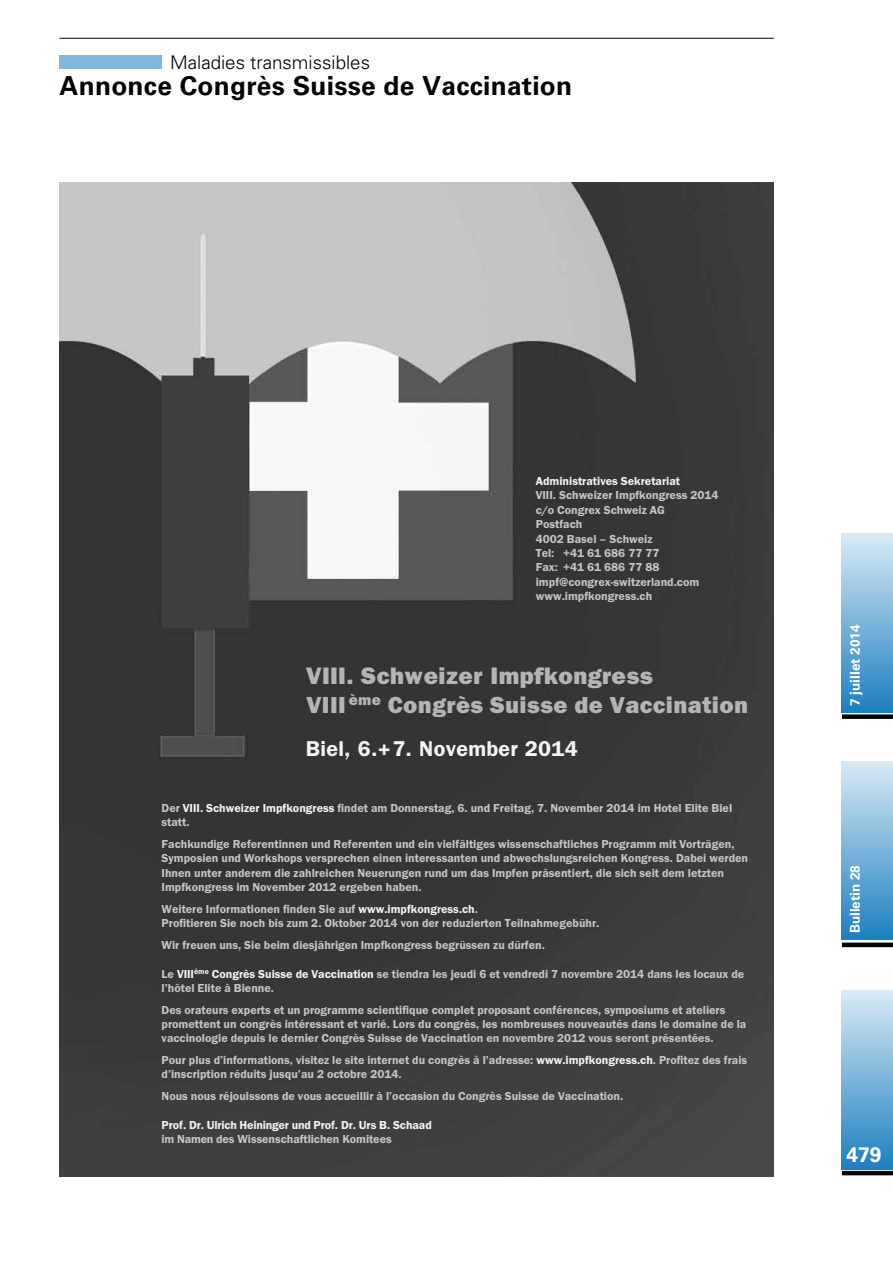
<style>
.page{position:relative;width:893px;height:1263px;background:#fff}
.page>*{position:absolute;margin:0;border:0;box-sizing:border-box;transform-origin:0 0}
.t1{font:700 26.25px "Univers LT Std";letter-spacing:.01em;color:#000}
.t2{font:800 24px "Franklin Gothic Itc T";letter-spacing:.02em;color:#b4b4b4}
.t3{font:800 24px "Franklin Gothic";letter-spacing:.02em;color:#b4b4b4}
.t4{font:600 21.6px "Franklin Gothic";letter-spacing:.015em;color:#f4f4f4}
.t5{font:700 21px "Univers LT Std";color:#fff}
.t6{font:300 18.75px "Univers LT Std";color:#000}
.t7{font:700 13.5px "Univers LT Std";color:#fff}
.t8{font:600 12px/14.4px "Franklin Gothic Itc T";color:#c5c5c5}
.t9{font:600 12px "Franklin Gothic Itc T";letter-spacing:-.005em;color:#f4f4f4}
.s1{color:#f4f4f4}
</style>
<div class="page">
<hr style="left:60px;top:38px;width:714px;height:1px;background:#000">
<div style="left:842px;top:991px;width:51px;height:178px;background:linear-gradient(to bottom,#d9eaf4,#1d80c1)"></div>
<div style="left:842px;top:714px;width:51px;height:5px;background:#000"></div>
<hr style="left:842px;top:943px;width:51px;height:4px;background:#000">
<hr style="left:842px;top:1171px;width:51px;height:4px;background:#000">
<div style="left:842px;top:534px;width:51px;height:178px;background:linear-gradient(to bottom,#d9eaf4,#1d80c1)"></div>
<div style="left:842px;top:761px;width:51px;height:179px;background:linear-gradient(to bottom,#d9eaf5,#1b7fc0)"></div>
<div style="left:60px;top:55px;width:102px;height:14px;background:#80b7dc"></div>
<img style="left:60px;top:183px;width:714px;height:993px">
<h3 class="t6" style="left:170px;top:51px;width:202px">Maladies transmissibles</h3>
<h1 class="t1" style="left:60px;top:71px;width:514px">Annonce Congrès Suisse de Vaccination</h1>
<p class="t9" style="left:536px;top:474px;width:146px">Administratives Sekretariat</p>
<p class="t8" style="left:536px;top:488px;width:184px">VIII. Schweizer Impfkongress 2014 c/o Congrex Schweiz AG<br>Postfach<br>4002 Basel – Schweiz<br>Tel: +41 61 686 77 77<br>Fax: +41 61 686 77 88 impf@congrex-switzerland.com www.impfkongress.ch</p>
<h2 class="t3" style="left:306px;top:662px;width:348px">VIII. Schweizer Impfkongress</h2>
<h2 class="t2" style="left:306px;top:691px;width:443px">VIII <sup>ème</sup> Congrès Suisse de Vaccination</h2>
<h3 class="t4" style="left:306px;top:736px;width:273px">Biel, 6.+7. November 2014</h3>
<p class="t8" style="left:162px;top:801px;width:572px">Der <span class="s1">VIII. Schweizer Impfkongress</span> findet am Donnerstag, 6. und Freitag, 7. November 2014 im Hotel Elite Biel statt.</p>
<p class="t8" style="left:162px;top:837px;width:588px">Fachkundige Referentinnen und Referenten und ein vielfältiges wissenschaftliches Programm mit Vorträgen, Symposien und Workshops versprechen einen interessanten und abwechslungsreichen Kongress. Dabei werden Ihnen unter anderem die zahlreichen Neuerungen rund um das Impfen präsentiert, die sich seit dem letzten Impfkongress im November 2012 ergeben haben.</p>
<p class="t8" style="left:162px;top:901px;width:439px">Weitere Informationen finden Sie auf <span class="s1">www.impfkongress.ch</span>.<br>Profitieren Sie noch bis zum 2. Oktober 2014 von der reduzierten Teilnahmegebühr.</p>
<p class="t8" style="left:162px;top:937px;width:385px">Wir freuen uns, Sie beim diesjährigen Impfkongress begrüssen zu dürfen.</p>
<p class="t8" style="left:162px;top:966px;width:584px">Le <span class="s1">VIII</span><sup>ème</sup> <span class="s1">Congrès Suisse de Vaccination</span> se tiendra les jeudi 6 et vendredi 7 novembre 2014 dans les locaux de l’hôtel Elite à Bienne.</p>
<p class="t8" style="left:162px;top:1002px;width:586px">Des orateurs experts et un programme scientifique complet proposant conférences, symposiums et ateliers promettent un congrès intéressant et varié. Lors du congrès, les nombreuses nouveautés dans le domaine de la vaccinologie depuis le dernier Congrès Suisse de Vaccination en novembre 2012 vous seront présentées.</p>
<p class="t8" style="left:162px;top:1053px;width:587px">Pour plus d’informations, visitez le site internet du congrès à l’adresse: <span class="s1">www.impfkongress.ch</span>. Profitez des frais d’inscription réduits jusqu’au 2 octobre 2014.</p>
<p class="t8" style="left:162px;top:1089px;width:463px">Nous nous réjouissons de vous accueillir à l’occasion du Congrès Suisse de Vaccination.</p>
<p class="t9" style="left:162px;top:1118px;width:272px">Prof. Dr. Ulrich Heininger und Prof. Dr. Urs B. Schaad</p>
<p class="t8" style="left:162px;top:1132px;width:232px">im Namen des Wissenschaftlichen Komitees</p>
<p class="t7" style="left:847px;top:706px;width:83px;rotate:-90deg">7 juillet 2014</p>
<p class="t7" style="left:847px;top:933px;width:70px;rotate:-90deg">Bulletin 28</p>
<h3 class="t5" style="left:846px;top:1142px;width:37px">479</h3>
</div>
